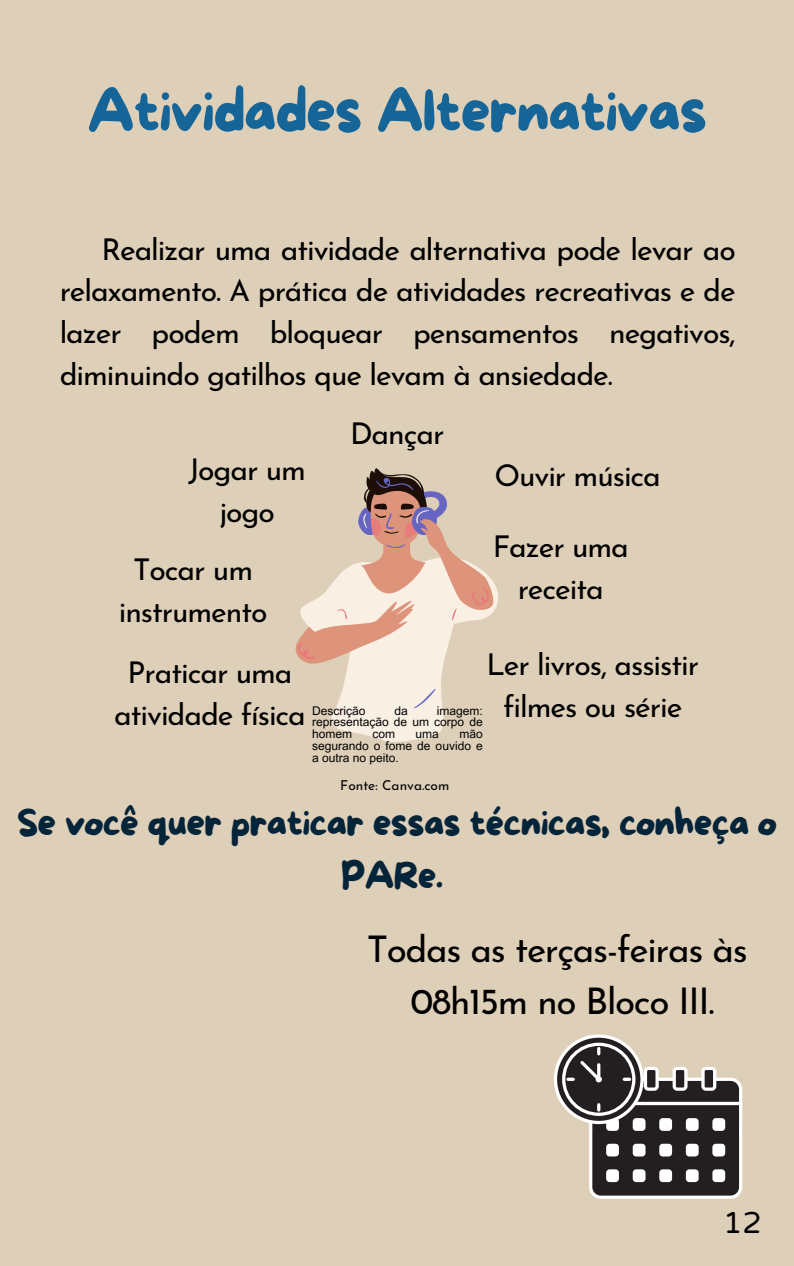
<style>
.page{position:relative;width:794px;height:1266px;background:#fff}
.page>*{position:absolute;margin:0;border:0;box-sizing:border-box;transform-origin:0 0}
.t1{font:60px "More Sugar";letter-spacing:-.035em;color:#166599}
.t2{font:37.58px/52.3px "More Sugar";letter-spacing:-.035em;color:#04243a;text-align:center}
.t3{font:36.83px "Josefin Sans";letter-spacing:-.035em;color:#000}
.t4{font:30.6px "Varela Round";color:#000}
.t5{font:30.08px/41.6px "Josefin Sans";letter-spacing:-.035em;color:#000;text-align:center}
.t6{font:13.65px "Josefin Sans";color:#000}
.t7{font:12px/11.9px "Arial MT Pro";color:#000;text-align:justify}
</style>
<div class="page">
<div style="left:0;top:0;width:793px;height:1266px;background:#decfb8"></div>
<svg style="left:295px;top:468px;width:204px;height:274px"></svg>
<svg style="left:554px;top:1034px;width:188px;height:164px"></svg>
<p class="t1" style="left:87px;top:79px;width:622px">Atividades Alternativas</p>
<p class="t5" style="left:60px;top:231px;width:677px;text-align:justify;text-indent:42px">Realizar uma atividade alternativa pode levar ao relaxamento. A prática de atividades recreativas e de lazer podem bloquear pensamentos negativos, diminuindo gatilhos que levam à ansiedade.</p>
<p class="t5" style="left:188px;top:452px;width:119px">Jogar um jogo</p>
<p class="t5" style="left:119px;top:551px;width:150px">Tocar um instrumento</p>
<p class="t5" style="left:350px;top:416px;width:96px">Dançar</p>
<p class="t5" style="left:494px;top:458px;width:168px">Ouvir música</p>
<p class="t5" style="left:492px;top:529px;width:138px">Fazer uma receita</p>
<p class="t5" style="left:114px;top:654px;width:193px">Praticar uma atividade física</p>
<p class="t5" style="left:486px;top:646px;width:214px">Ler livros, assistir filmes ou série</p>
<p class="t7" style="left:312px;top:706px;width:172px;text-indent:125px">imagem: representação de um corpo de homem</p>
<p class="t7" style="left:312px;top:706px;width:55px">Descrição</p>
<p class="t7" style="left:394px;top:706px;width:15px">da</p>
<p class="t7" style="left:312px;top:729px;width:172px;text-indent:147px">mão segurando o fome de ouvido e a outra no peito.</p>
<p class="t7" style="left:372px;top:729px;width:24px">com</p>
<p class="t7" style="left:415px;top:729px;width:25px">uma</p>
<p class="t6" style="left:340px;top:780px;width:110px">Fonte: Canva.com</p>
<p class="t2" style="left:17px;top:799px;width:761px">Se você quer praticar essas técnicas, conheça o<br>PARe.</p>
<p class="t3" style="left:366px;top:934px;width:382px">Todas as terças-feiras às</p>
<p class="t3" style="left:410px;top:986px;width:306px">08h15m no Bloco III.</p>
<p class="t4" style="left:722px;top:1204px;width:40px">12</p>
</div>
